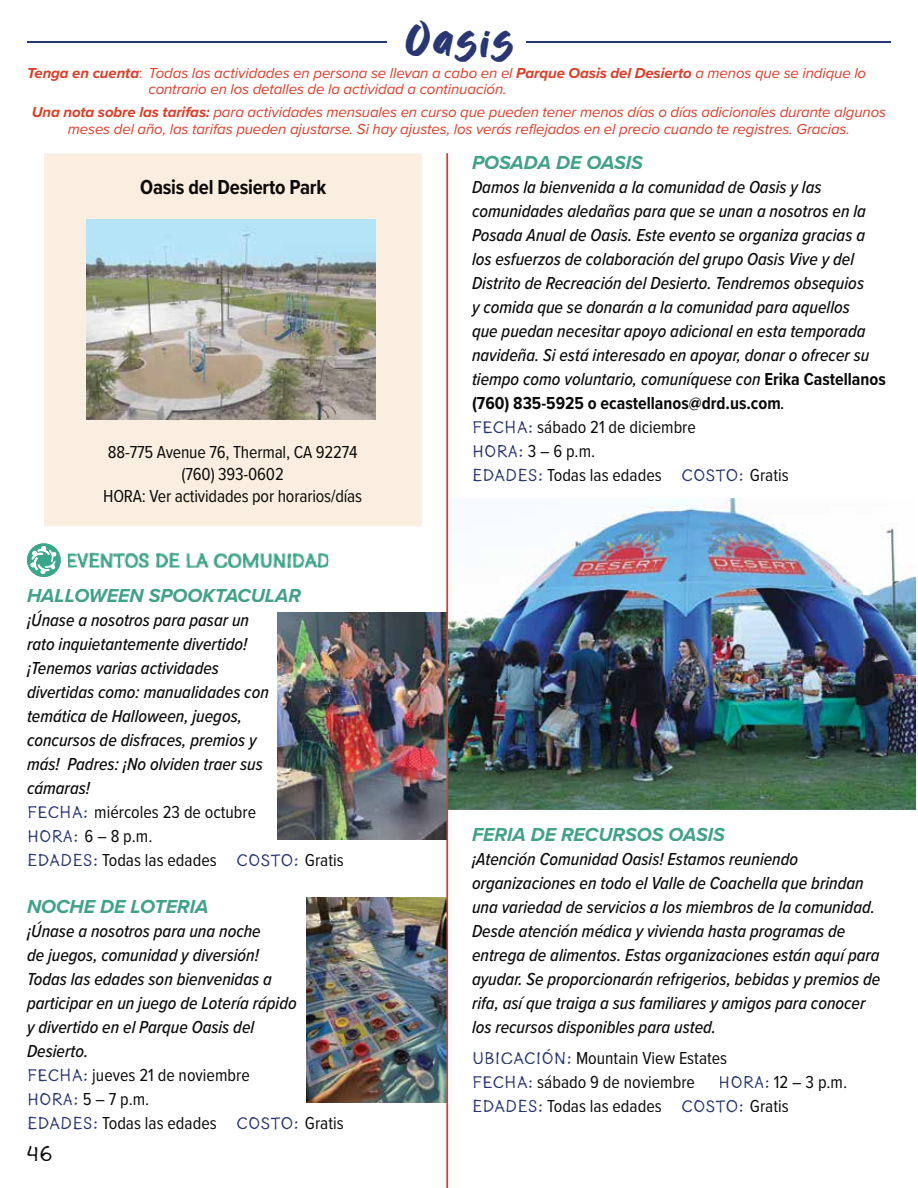
<style>
.page{position:relative;width:918px;height:1188px;background:#fff}
.page>*{position:absolute;margin:0;border:0;box-sizing:border-box;transform-origin:0 0}
.t1{font:46.5px "Fonters";letter-spacing:.065em;color:#283673}
.t2{font:22.5px "Goodlife Sans";color:#0c0c0d}
.t3{font:700 21px "Proxima Nova Cond";letter-spacing:-.01em;color:#0c0b0a}
.t4{font:italic 700 19.5px "Proxima Nova";color:#40a288}
.t5{font:italic 500 18px/24px "Proxima Nova Cond";color:#0c0c0d}
.t6{font:18px/24px "Proxima Nova Cond";color:#0c0c0d}
.t7{font:18px/21.6px "Proxima Nova Cond";letter-spacing:-.01em;color:#0c0b0a;text-align:center}
.t8{font:italic 15px/16.5px "Proxima Nova";letter-spacing:-.005em;color:#dd3d27}
.s1{font-weight:700}
.s2{font-family:"Proxima Nova Cond";font-style:normal}
.s3{font-family:"Goodlife Sans";font-weight:400;font-style:normal;color:#283673}
.s4{font-weight:400;font-style:normal}
.s5{font-weight:700;font-style:normal}
.s6{font-family:"Goodlife Sans";color:#283673}
</style>
<div class="page">
<img style="left:277px;top:612px;width:29px;height:227px">
<img style="left:448px;top:498px;width:467px;height:311px">
<img style="left:306px;top:153px;width:142px;height:1035px">
<div style="left:44px;top:154px;width:378px;height:372px;background:#f9eedf"></div>
<img style="left:86px;top:219px;width:290px;height:201px">
<div style="left:141px;top:180px;width:185px;height:15px;background:#f9eedf"></div>
<div style="left:109px;top:446px;width:248px;height:15px;background:#f9eedf"></div>
<div style="left:182px;top:468px;width:101px;height:16px;background:#f9eedf"></div>
<div style="left:104px;top:489px;width:41px;height:13px;background:#f9eedf"></div>
<div style="left:146px;top:489px;width:216px;height:16px;background:#f9eedf"></div>
<hr style="left:526px;top:41px;width:365px;height:2px;background:#283673">
<hr style="left:27px;top:41px;width:359px;height:2px;background:#283673">
<svg style="left:27px;top:543px;width:32px;height:34px"></svg>
<img style="left:49px;top:550px;width:255px;height:18px">
<h1 class="t1" style="left:406px;top:11px;width:109px">OASIS</h1>
<p class="t8" style="left:148px;top:64px;width:719px;text-indent:-121px"><span class="s1">Tenga en cuenta</span><span class="s2">:</span> Todas las actividades en persona se llevan a cabo en el <span class="s1">Parque Oasis del Desierto</span> a menos que se indique lo contrario en los detalles de la actividad a continuación.</p>
<p class="t8" style="left:32px;top:104px;width:856px;text-align:center"><span class="s1">Una nota sobre las tarifas:</span> para actividades mensuales en curso que pueden tener menos días o días adicionales durante algunos meses del año, las tarifas pueden ajustarse. Si hay ajustes, los verás reflejados en el precio cuando te registres. Gracias.</p>
<p class="t3" style="left:140px;top:172px;width:188px">Oasis del Desierto Park</p>
<p class="t7" style="left:103px;top:441px;width:261px">88-775 Avenue 76, Thermal, CA 92274 (760) 393-0602<br>HORA: Ver actividades por horarios/días</p>
<p class="t4" style="left:27px;top:581px;width:276px">HALLOWEEN SPOOKTACULAR</p>
<p class="t5" style="left:27px;top:607px;width:318px">¡Únase a nosotros para pasar un<br>rato inquietantemente divertido!<br>¡Tenemos varias actividades<br>divertidas como: manualidades con<br>temática de Halloween, juegos,<br>concursos de disfraces, premios y<br>más! Padres: ¡No olviden traer sus<br>cámaras!<br><span class="s3">FECHA:</span> <span class="s4">miércoles 23 de octubre<br></span><span class="s3">HORA:</span> <span class="s4">6 – 8 p.m.<br></span><span class="s3">EDADES:</span> <span class="s4">Todas las edades</span> <span class="s3">COSTO:</span> <span class="s4">Gratis</span></p>
<p class="t4" style="left:27px;top:892px;width:183px">NOCHE DE LOTERIA</p>
<p class="t5" style="left:27px;top:918px;width:318px">¡Únase a nosotros para una noche<br>de juegos, comunidad y diversión!<br>Todas las edades son bienvenidas a<br>participar en un juego de Lotería rápido<br>y divertido en el Parque Oasis del<br>Desierto.<br><span class="s3">FECHA:</span> <span class="s4">jueves 21 de noviembre<br></span><span class="s3">HORA:</span> <span class="s4">5 – 7 p.m.<br></span><span class="s3">EDADES:</span> <span class="s4">Todas las edades</span> <span class="s3">COSTO:</span> <span class="s4">Gratis</span></p>
<p class="t2" style="left:27px;top:1141px;width:28px">46</p>
<p class="t4" style="left:472px;top:148px;width:172px">POSADA DE OASIS</p>
<p class="t5" style="left:472px;top:174px;width:415px">Damos la bienvenida a la comunidad de Oasis y las comunidades aledañas para que se unan a nosotros en la Posada Anual de Oasis. Este evento se organiza gracias a los esfuerzos de colaboración del grupo Oasis Vive y del Distrito de Recreación del Desierto. Tendremos obsequios<br>y comida que se donarán a la comunidad para aquellos<br>que puedan necesitar apoyo adicional en esta temporada navideña. Si está interesado en apoyar, donar o ofrecer su tiempo como voluntario, comuníquese con <span class="s5">Erika Castellanos (760) 835-5925 o ecastellanos@drd.us.com</span>.<br><span class="s3">FECHA:</span> <span class="s4">sábado 21 de diciembre<br></span><span class="s3">HORA:</span> <span class="s4">3 – 6 p.m.<br></span><span class="s3">EDADES:</span> <span class="s4">Todas las edades</span> <span class="s3">COSTO:</span> <span class="s4">Gratis</span></p>
<p class="t4" style="left:472px;top:820px;width:254px">FERIA DE RECURSOS OASIS</p>
<p class="t5" style="left:472px;top:846px;width:410px">¡Atención Comunidad Oasis! Estamos reuniendo organizaciones en todo el Valle de Coachella que brindan una variedad de servicios a los miembros de la comunidad.<br>Desde atención médica y vivienda hasta programas de entrega de alimentos. Estas organizaciones están aquí para ayudar. Se proporcionarán refrigerios, bebidas y premios de rifa, así que traiga a sus familiares y amigos para conocer los recursos disponibles para usted.</p>
<p class="t6" style="left:472px;top:1045px;width:257px"><span class="s6">UBICACIÓN:</span> Mountain View Estates<br><span class="s6">FECHA:</span> sábado 9 de noviembre</p>
<p class="t6" style="left:472px;top:1069px;width:377px;text-indent:246px"><span class="s6">HORA:</span> 12 – 3 p.m.<br><span class="s6">EDADES:</span> Todas las edades <span class="s6">COSTO:</span> Gratis</p>
</div>
